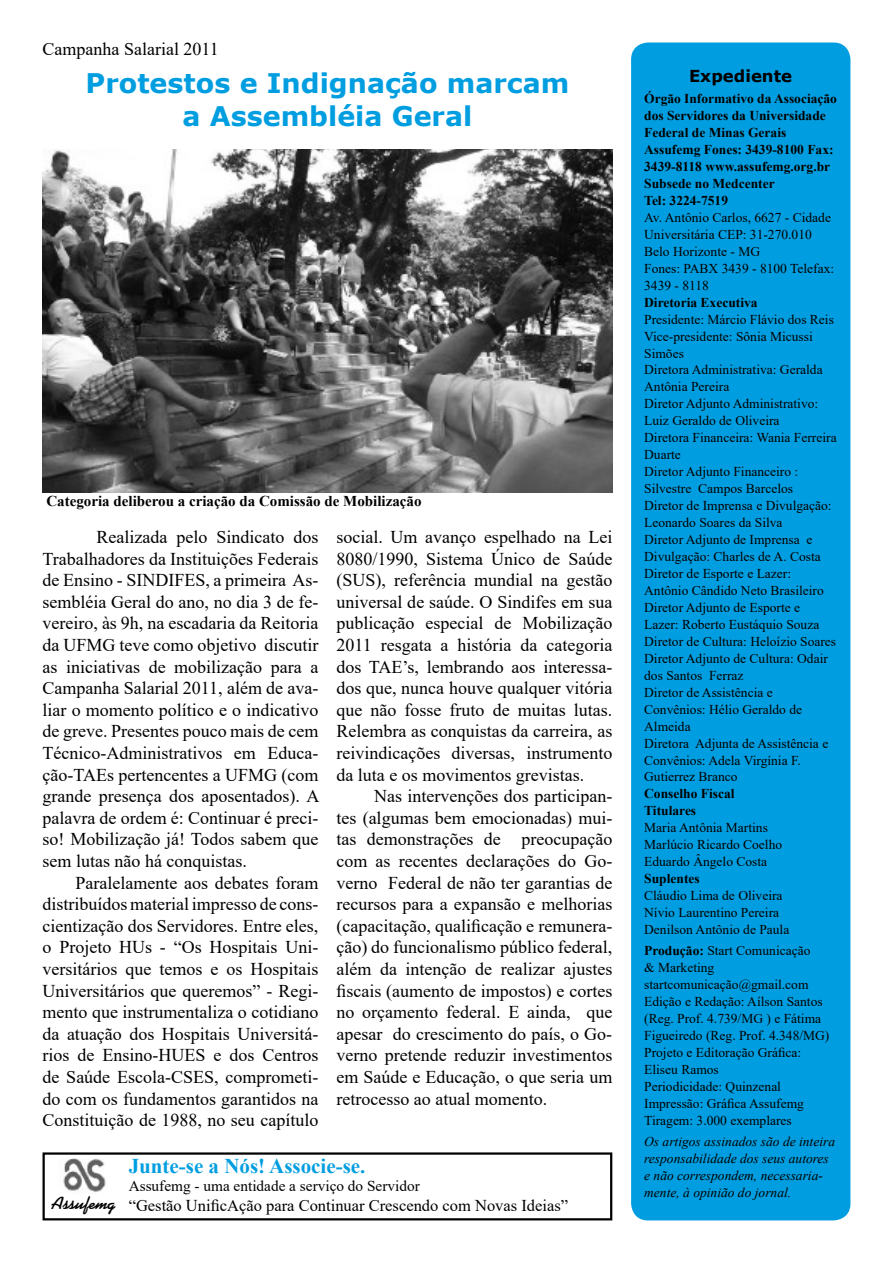
<style>
.page{position:relative;width:893px;height:1263px;background:#fff}
.page>*{position:absolute;margin:0;border:0;box-sizing:border-box;transform-origin:0 0}
.t1{font:700 27px/32.4px "Verdana";color:#009ee0;text-align:center}
.t2{font:700 21px "Times New Roman";color:#009ee0}
.t3{font:18px/21.6px "Times New Roman";color:#000;text-align:justify}
.t4{font:700 18px "Koala";color:#000}
.t5{font:16.5px "Times New Roman";color:#000}
.t6{font:700 16.5px "Verdana";color:#000}
.t7{font:15.3px "Times New Roman";color:#000}
.t8{font:700 15px "Times New Roman";color:#000}
.t9{font:13.5px/17px "Times New Roman";color:#000}
.t10{font:700 13.5px/17px "Times New Roman";color:#000}
.t11{font:italic 13.5px/17px "Times New Roman";color:#000}
.s1{font-weight:700}
</style>
<div class="page">
<div style="left:631px;top:43px;width:219px;height:1177px;background:#009ee0;border-radius:17px"></div>
<div style="left:43px;top:1152px;width:569px;height:68px;border:2px solid #000"></div>
<img style="left:63px;top:1158px;width:43px;height:34px">
<img style="left:43px;top:150px;width:569px;height:342px">
<p class="t3" style="left:43px;top:38px;width:178px">Campanha Salarial 2011</p>
<h1 class="t1" style="left:86px;top:67px;width:485px">Protestos e Indignação marcam a Assembléia Geral</h1>
<p class="t8" style="left:46px;top:490px;width:377px">Categoria deliberou a criação da Comissão de Mobilização</p>
<p class="t3" style="left:43px;top:525px;width:278px;text-indent:54px">Realizada pelo Sindicato dos Trabalhadores da Instituições Federais de Ensino - SINDIFES, a primeira As&shy;sembléia Geral do ano, no dia 3 de fe&shy;vereiro, às 9h, na escadaria da Reitoria da UFMG teve como objetivo discutir as iniciativas de mobilização para a Campanha Salarial 2011, além de ava&shy;liar o momento político e o indicativo de greve. Presentes pouco mais de cem Técnico-Administrativos em Educa&shy;ção-TAEs pertencentes a UFMG (com grande presença dos aposentados). A palavra de ordem é: Continuar é preci&shy;so! Mobilização já! Todos sabem que sem lutas não há conquistas.</p>
<p class="t3" style="left:43px;top:871px;width:277px;text-indent:33px">Paralelamente aos debates foram distribuídos material impresso de cons&shy;cientização dos Servidores. Entre eles, o Projeto HUs - “Os Hospitais Uni&shy;versitários que temos e os Hospitais Universitários que queremos” - Regi&shy;mento que instrumentaliza o cotidiano da atuação dos Hospitais Universitá&shy;rios de Ensino-HUES e dos Centros de Saúde Escola-CSES, comprometi&shy;do com os fundamentos garantidos na Constituição de 1988, no seu capítulo</p>
<p class="t3" style="left:336px;top:525px;width:277px">social. Um avanço espelhado na Lei 8080/1990, Sistema Único de Saúde (SUS), referência mundial na gestão universal de saúde. O Sindifes em sua publicação especial de Mobilização 2011 resgata a história da categoria dos TAE’s, lembrando aos interessa&shy;dos que, nunca houve qualquer vitória que não fosse fruto de muitas lutas.<br>Relembra as conquistas da carreira, as reivindicações diversas, instrumento da luta e os movimentos grevistas.</p>
<p class="t3" style="left:336px;top:785px;width:277px;text-indent:38px">Nas intervenções dos participan&shy;tes (algumas bem emocionadas) mui&shy;tas demonstrações de preocupação com as recentes declarações do Go&shy;verno Federal de não ter garantias de recursos para a expansão e melhorias (capacitação, qualificação e remunera&shy;ção) do funcionalismo público federal, além da intenção de realizar ajustes fiscais (aumento de impostos) e cortes no orçamento federal. E ainda, que apesar do crescimento do país, o Go&shy;verno pretende reduzir investimentos em Saúde e Educação, o que seria um retrocesso ao atual momento.</p>
<p class="t4" style="left:51px;top:1192px;width:65px">Assufemg</p>
<p class="t2" style="left:129px;top:1150px;width:238px">Junte-se a Nós! Associe-se.</p>
<p class="t7" style="left:129px;top:1175px;width:293px">Assufemg - uma entidade a serviço do Servidor</p>
<p class="t5" style="left:129px;top:1193px;width:441px">“Gestão UnificAção para Continuar Crescendo com Novas Ideias”</p>
<p class="t6" style="left:689px;top:64px;width:105px">Expediente</p>
<p class="t10" style="left:644px;top:90px;width:194px">Órgão Informativo da Associação dos Servidores da Universidade<br>Federal de Minas Gerais<br>Assufemg Fones: 3439-8100 Fax:<br>3439-8118 www.assufemg.org.br<br>Subsede no Medcenter<br>Tel: 3224-7519</p>
<p class="t9" style="left:644px;top:208px;width:191px">Av. Antônio Carlos, 6627 - Cidade<br>Universitária CEP: 31-270.010<br>Belo Horizonte - MG<br>Fones: PABX 3439 - 8100 Telefax:<br>3439 - 8118</p>
<p class="t10" style="left:644px;top:293px;width:115px">Diretoria Executiva</p>
<p class="t9" style="left:644px;top:310px;width:194px">Presidente: Márcio Flávio dos Reis<br>Vice-presidente: Sônia Micussi<br>Simões<br>Diretora Administrativa: Geralda<br>Antônia Pereira<br>Diretor Adjunto Administrativo:<br>Luiz Geraldo de Oliveira<br>Diretora Financeira: Wania Ferreira<br>Duarte<br>Diretor Adjunto Financeiro :<br>Silvestre Campos Barcelos<br>Diretor de Imprensa e Divulgação:<br>Leonardo Soares da Silva<br>Diretor Adjunto de Imprensa e<br>Divulgação: Charles de A. Costa<br>Diretor de Esporte e Lazer:<br>Antônio Cândido Neto Brasileiro<br>Diretor Adjunto de Esporte e<br>Lazer: Roberto Eustáquio Souza<br>Diretor de Cultura: Heloízio Soares<br>Diretor Adjunto de Cultura: Odair dos Santos Ferraz<br>Diretor de Assistência e<br>Convênios: Hélio Geraldo de<br>Almeida<br>Diretora Adjunta de Assistência e<br>Convênios: Adela Virgínia F.<br>Gutierrez Branco</p>
<p class="t10" style="left:644px;top:785px;width:92px">Conselho Fiscal<br>Titulares</p>
<p class="t9" style="left:644px;top:819px;width:139px">Maria Antônia Martins<br>Marlúcio Ricardo Coelho<br>Eduardo Ângelo Costa</p>
<p class="t10" style="left:644px;top:870px;width:57px">Suplentes</p>
<p class="t9" style="left:644px;top:887px;width:147px">Cláudio Lima de Oliveira<br>Nívio Laurentino Pereira<br>Denilson Antônio de Paula</p>
<p class="t9" style="left:644px;top:942px;width:187px"><span class="s1">Produção:</span> Start Comunicação<br>&amp; Marketing startcomunicação@gmail.com<br>Edição e Redação: Aílson Santos (Reg. Prof. 4.739/MG ) e Fátima<br>Figueiredo (Reg. Prof. 4.348/MG)<br>Projeto e Editoração Gráfica:<br>Eliseu Ramos<br>Periodicidade: Quinzenal<br>Impressão: Gráfica Assufemg<br>Tiragem: 3.000 exemplares</p>
<p class="t11" style="left:644px;top:1133px;width:192px">Os artigos assinados são de inteira responsabilidade dos seus autores e não correspondem, necessaria&shy;mente, à opinião do jornal.</p>
</div>
